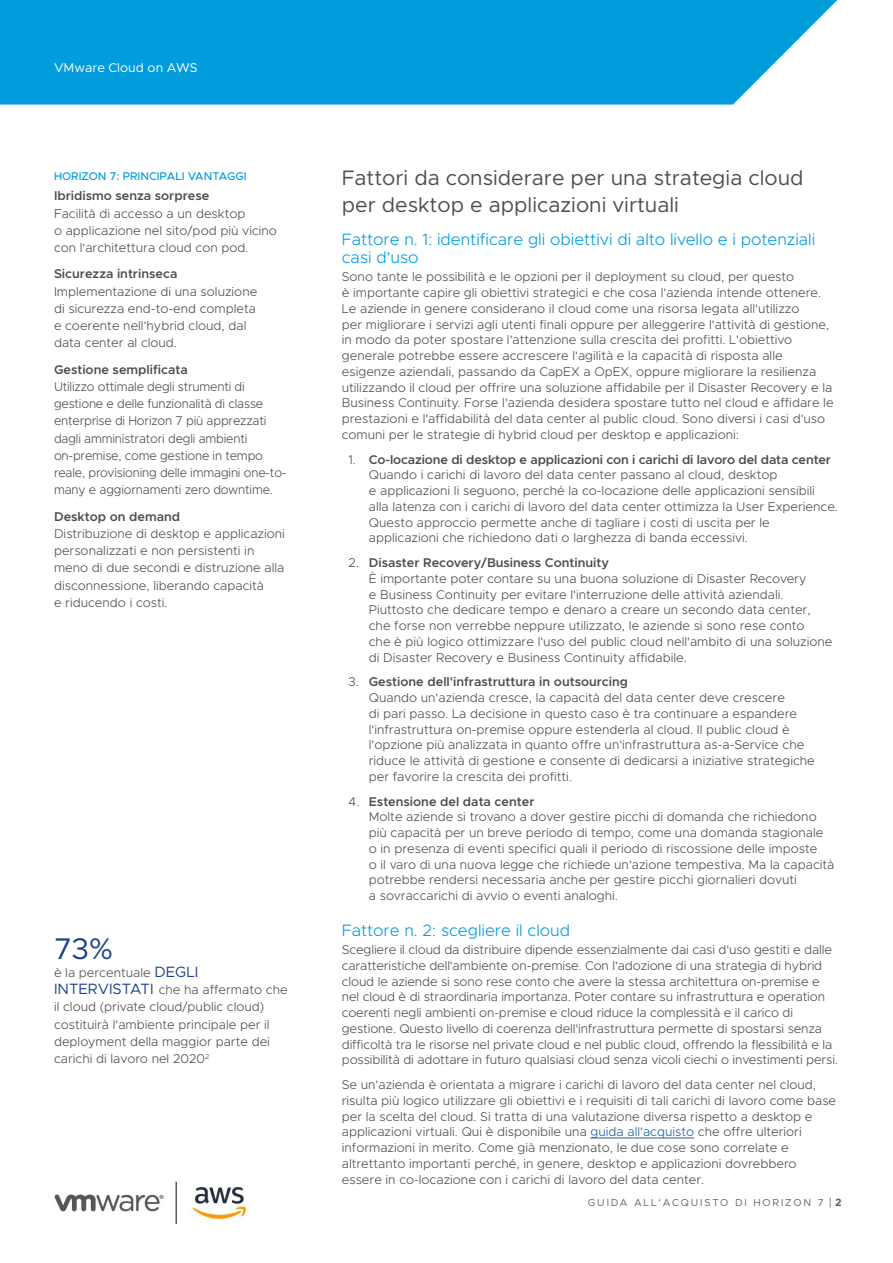
<style>
.page{position:relative;width:893px;height:1263px;background:#fff}
.page>*{position:absolute;margin:0;border:0;box-sizing:border-box;transform-origin:0 0}
.sidebar_copy{font:30px "Metropolis";color:#1a428a}
._1b__MAIN_SUB_TITLE{font:21px/27px "Metropolis";color:#4d4d4f}
._4a__SUBHEAD-1{font:300 16.5px/18px "Metropolis";color:#009cdc}
._3a__BODY_TEXT{font:300 12.75px/15.8px "Metropolis";color:#4d4d4f}
._3a_BODY_TEXT{font:300 12.75px/17.2px "Metropolis";color:#4d4d4f}
.t1{font:12.75px "Metropolis";color:#fff}
._4a_SIDEBAR-HEAD{font:500 11.25px "Metropolis";color:#009cdc}
.t2{font:10.2px "Metropolis";letter-spacing:.18em;color:#606163}
.s1{font-weight:600}
.s2{font-weight:400;font-size:15px;color:#1a428a}
.s3{color:#215e9e}
.s4{font-family:"Gotham";font-size:10.5px}
.s5{font-family:"Gotham";font-weight:700;font-size:10.5px}
</style>
<div class="page">
<svg style="left:0;top:0;width:838px;height:105px;background:#11a2de"></svg>
<hr style="left:591px;top:1138px;width:103px;height:1px;background:#215e9e">
<img style="left:54px;top:1181px;width:193px;height:44px">
<p class="t1" style="left:54px;top:60px;width:145px">VMware Cloud on AWS</p>
<p class="_4a_SIDEBAR-HEAD" style="left:54px;top:169px;width:194px">HORIZON 7: PRINCIPALI VANTAGGI</p>
<p class="_3a_BODY_TEXT" style="left:54px;top:187px;width:224px"><span class="s1">Ibridismo senza sorprese<br></span>Facilità di accesso a un desktop<br>o applicazione nel sito/pod più vicino con l'architettura cloud con pod.</p>
<p class="_3a_BODY_TEXT" style="left:54px;top:265px;width:205px"><span class="s1">Sicurezza intrinseca<br></span>Implementazione di una soluzione di sicurezza end-to-end completa e coerente nell'hybrid cloud, dal data center al cloud.</p>
<p class="_3a_BODY_TEXT" style="left:54px;top:360px;width:234px"><span class="s1">Gestione semplificata<br></span>Utilizzo ottimale degli strumenti di gestione e delle funzionalità di classe enterprise di Horizon 7 più apprezzati dagli amministratori degli ambienti on-premise, come gestione in tempo reale, provisioning delle immagini one-to&shy;many e aggiornamenti zero downtime.</p>
<p class="_3a_BODY_TEXT" style="left:54px;top:507px;width:232px"><span class="s1">Desktop on demand<br></span>Distribuzione di desktop e applicazioni personalizzati e non persistenti in meno di due secondi e distruzione alla disconnessione, liberando capacità<br>e riducendo i costi.</p>
<p class="sidebar_copy" style="left:54px;top:929px;width:60px">73%</p>
<p class="_3a_BODY_TEXT" style="left:54px;top:964px;width:235px">è la percentuale <span class="s2">DEGLI INTERVISTATI</span> che ha affermato che il cloud (private cloud/public cloud) costituirà l'ambiente principale per il deployment della maggior parte dei carichi di lavoro nel 2020<sup>2</sup></p>
<p class="_1b__MAIN_SUB_TITLE" style="left:342px;top:164px;width:463px">Fattori da considerare per una strategia cloud per desktop e applicazioni virtuali</p>
<p class="_4a__SUBHEAD-1" style="left:342px;top:231px;width:475px">Fattore n. 1: identificare gli obiettivi di alto livello e i potenziali casi d'uso</p>
<p class="_3a__BODY_TEXT" style="left:342px;top:269px;width:493px">Sono tante le possibilità e le opzioni per il deployment su cloud, per questo<br>è importante capire gli obiettivi strategici e che cosa l'azienda intende ottenere.<br>Le aziende in genere considerano il cloud come una risorsa legata all'utilizzo<br>per migliorare i servizi agli utenti finali oppure per alleggerire l'attività di gestione, in modo da poter spostare l'attenzione sulla crescita dei profitti. L'obiettivo generale potrebbe essere accrescere l'agilità e la capacità di risposta alle esigenze aziendali, passando da CapEX a OpEX, oppure migliorare la resilienza utilizzando il cloud per offrire una soluzione affidabile per il Disaster Recovery e la Business Continuity. Forse l'azienda desidera spostare tutto nel cloud e affidare le prestazioni e l'affidabilità del data center al public cloud. Sono diversi i casi d'uso comuni per le strategie di hybrid cloud per desktop e applicazioni:</p>
<p class="_3a__BODY_TEXT" style="left:369px;top:451px;width:471px;text-indent:-20px">1. <span class="s1">Co-locazione di desktop e applicazioni con i carichi di lavoro del data center </span>Quando i carichi di lavoro del data center passano al cloud, desktop<br>e applicazioni li seguono, perché la co-locazione delle applicazioni sensibili alla latenza con i carichi di lavoro del data center ottimizza la User Experience.<br>Questo approccio permette anche di tagliare i costi di uscita per le applicazioni che richiedono dati o larghezza di banda eccessivi.</p>
<p class="_3a__BODY_TEXT" style="left:369px;top:555px;width:465px;text-indent:-20px">2. <span class="s1">Disaster Recovery/Business Continuity<br></span>È importante poter contare su una buona soluzione di Disaster Recovery<br>e Business Continuity per evitare l'interruzione delle attività aziendali.<br>Piuttosto che dedicare tempo e denaro a creare un secondo data center, che forse non verrebbe neppure utilizzato, le aziende si sono rese conto<br>che è più logico ottimizzare l'uso del public cloud nell'ambito di una soluzione di Disaster Recovery e Business Continuity affidabile.</p>
<p class="_3a__BODY_TEXT" style="left:369px;top:674px;width:448px;text-indent:-20px">3. <span class="s1">Gestione dell'infrastruttura in outsourcing<br></span>Quando un'azienda cresce, la capacità del data center deve crescere<br>di pari passo. La decisione in questo caso è tra continuare a espandere l'infrastruttura on-premise oppure estenderla al cloud. Il public cloud è l'opzione più analizzata in quanto offre un'infrastruttura as-a-Service che riduce le attività di gestione e consente di dedicarsi a iniziative strategiche per favorire la crescita dei profitti.</p>
<p class="_3a__BODY_TEXT" style="left:369px;top:793px;width:467px;text-indent:-20px">4. <span class="s1">Estensione del data center<br></span>Molte aziende si trovano a dover gestire picchi di domanda che richiedono più capacità per un breve periodo di tempo, come una domanda stagionale o in presenza di eventi specifici quali il periodo di riscossione delle imposte<br>o il varo di una nuova legge che richiede un'azione tempestiva. Ma la capacità potrebbe rendersi necessaria anche per gestire picchi giornalieri dovuti<br>a sovraccarichi di avvio o eventi analoghi.</p>
<p class="_4a__SUBHEAD-1" style="left:342px;top:921px;width:230px">Fattore n. 2: scegliere il cloud</p>
<p class="_3a__BODY_TEXT" style="left:342px;top:942px;width:498px">Scegliere il cloud da distribuire dipende essenzialmente dai casi d'uso gestiti e dalle caratteristiche dell'ambiente on-premise. Con l'adozione di una strategia di hybrid cloud le aziende si sono rese conto che avere la stessa architettura on-premise e nel cloud è di straordinaria importanza. Poter contare su infrastruttura e operation coerenti negli ambienti on-premise e cloud riduce la complessità e il carico di gestione. Questo livello di coerenza dell'infrastruttura permette di spostarsi senza difficoltà tra le risorse nel private cloud e nel public cloud, offrendo la flessibilità e la possibilità di adottare in futuro qualsiasi cloud senza vicoli ciechi o investimenti persi.</p>
<p class="_3a__BODY_TEXT" style="left:342px;top:1077px;width:496px">Se un'azienda è orientata a migrare i carichi di lavoro del data center nel cloud, risulta più logico utilizzare gli obiettivi e i requisiti di tali carichi di lavoro come base per la scelta del cloud. Si tratta di una valutazione diversa rispetto a desktop e applicazioni virtuali. Qui è disponibile una <span class="s3">guida all'acquisto</span> che offre ulteriori informazioni in merito. Come già menzionato, le due cose sono correlate e altrettanto importanti perché, in genere, desktop e applicazioni dovrebbero essere in co-locazione con i carichi di lavoro del data center.</p>
<p class="t2" style="left:588px;top:1196px;width:255px">GUIDA ALL'ACQUISTO DI HORIZON 7 <span class="s4">|</span> <span class="s5">2</span></p>
</div>
